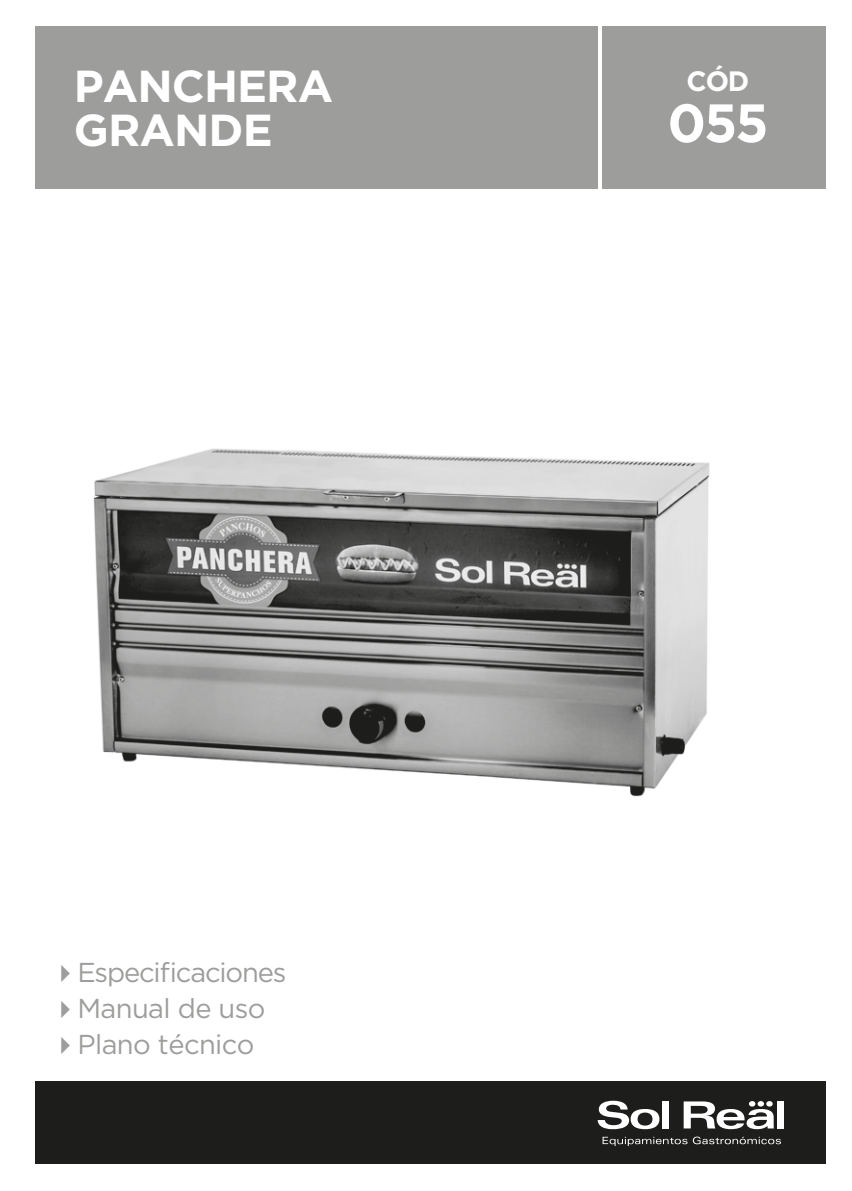
<style>
.page{position:relative;width:852px;height:1191px;background:#fff}
.page>*{position:absolute;margin:0;border:0;box-sizing:border-box;transform-origin:0 0}
.t1{font:700 54px "Gotham";color:#fff}
.t2{font:700 44.8px/43.6px "Gotham";letter-spacing:-.02em;color:#fff}
.t3{font:700 28px "Gotham";color:#fff}
.t4{font:27.4px "Gotham";letter-spacing:-.02em;color:#9d9d9c}
.t5{font:27.4px "Gotham";letter-spacing:-.04em;color:#9d9d9c}
</style>
<div class="page">
<div style="left:35px;top:1081px;width:790px;height:83px;background:#1d1d1b"></div>
<div style="left:35px;top:26px;width:562px;height:163px;background:#9d9d9c"></div>
<div style="left:602px;top:26px;width:223px;height:163px;background:#9d9d9c"></div>
<svg style="left:597px;top:1100px;width:62px;height:29px"></svg>
<div style="left:661px;top:1101px;width:7px;height:27px;background:#fff"></div>
<div style="left:776px;top:1101px;width:7px;height:27px;background:#fff"></div>
<svg style="left:683px;top:1101px;width:90px;height:28px"></svg>
<svg style="left:602px;top:1136px;width:178px;height:10px"></svg>
<img style="left:93px;top:448px;width:617px;height:349px">
<h2 class="t2" style="left:74px;top:64px;width:261px">PANCHERA<br>GRANDE</h2>
<p class="t5" style="left:51px;top:955px;width:237px">✔Especificaciones</p>
<p class="t4" style="left:51px;top:990px;width:216px">✔Manual de uso</p>
<p class="t4" style="left:51px;top:1026px;width:205px">✔Plano técnico</p>
<p class="t3" style="left:686px;top:62px;width:64px">CÓD</p>
<h1 class="t1" style="left:667px;top:87px;width:103px">055</h1>
</div>
